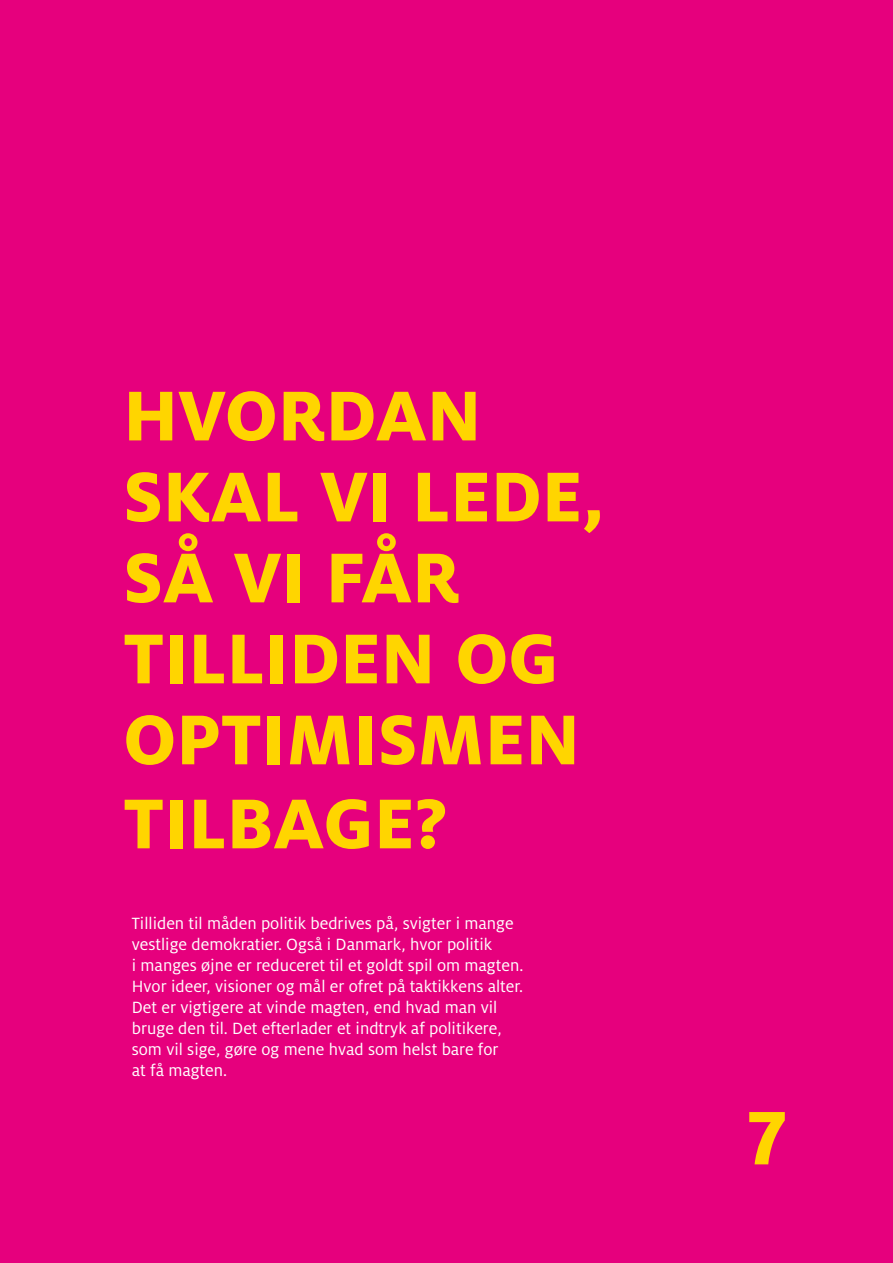
<style>
.page{position:relative;width:893px;height:1263px;background:#e6007d}
.page>*{position:absolute;margin:0;border:0;box-sizing:border-box;transform-origin:0 0}
.t1{font:800 84px "Milo OT";color:#ffd500}
.t2{font:800 78px/81.6px "Milo OT";color:#ffd500}
.t3{font:18px/21px "Milo OT";color:#fff}
</style>
<div class="page">
<h2 class="t2" style="left:123px;top:375px;width:483px">HVORDAN<br>SKAL VI LEDE,<br>SÅ VI FÅR<br>TILLIDEN OG<br>OPTIMISMEN<br>TILBAGE?</h2>
<p class="t3" style="left:132px;top:913px;width:393px">Tilliden til måden politik bedrives på, svigter i mange vestlige demokratier. Også i Danmark, hvor politik<br>i manges øjne er reduceret til et goldt spil om magten.<br>Hvor ideer, visioner og mål er ofret på taktikkens alter.<br>Det er vigtigere at vinde magten, end hvad man vil bruge den til. Det efterlader et indtryk af politikere, som vil sige, gøre og mene hvad som helst bare for<br>at få magten.</p>
<h1 class="t1" style="left:747px;top:1090px;width:42px">7</h1>
</div>
